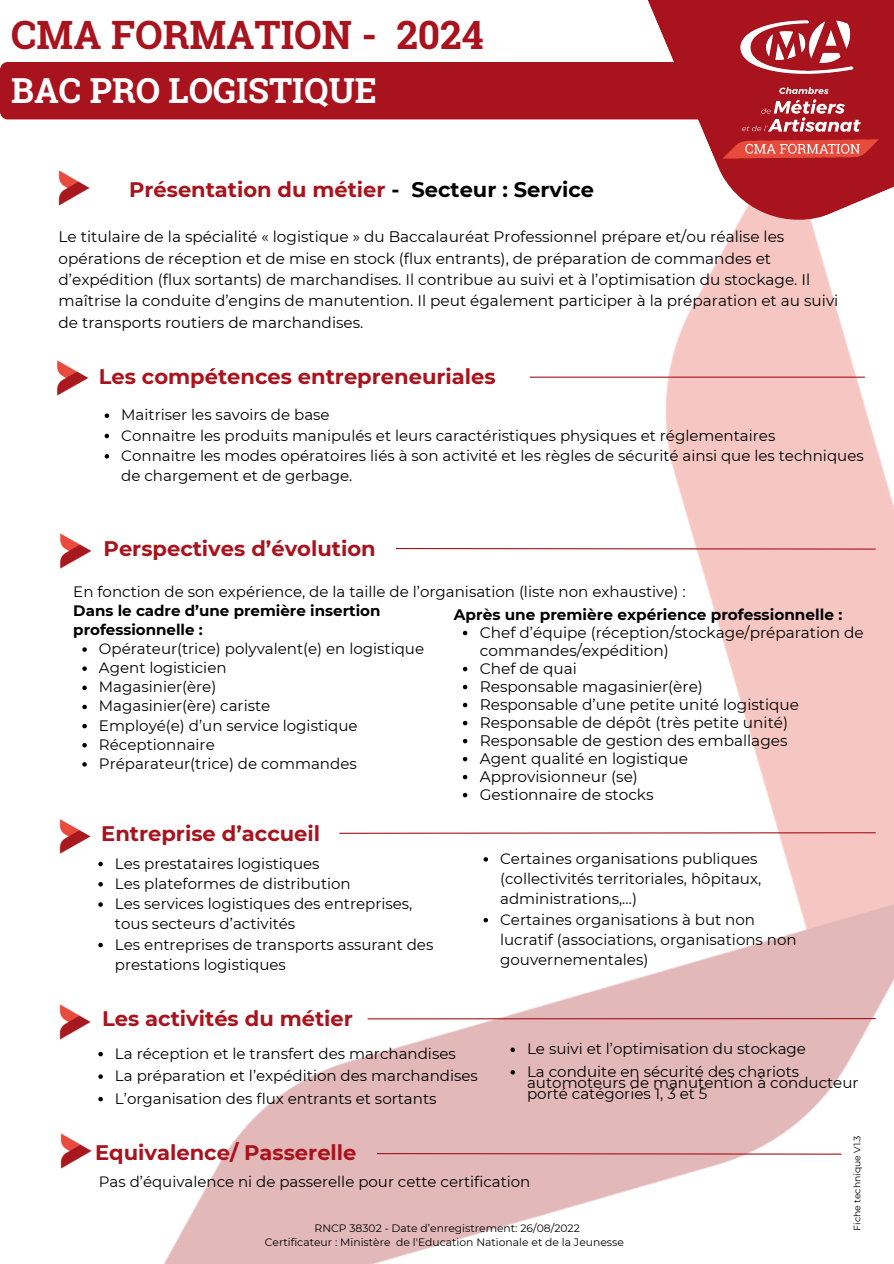
<style>
.page{position:relative;width:894px;height:1264px;background:#fff}
.page>*{position:absolute;margin:0;border:0;box-sizing:border-box;transform-origin:0 0}
.t1{font:700 39px "Roboto Slab";color:#a8131d}
.t2{font:700 34.5px "Roboto Slab";color:#fff}
.t3{font:700 21px "Montserrat";color:#a8131d}
.t4{font:15.3px/21.3px "Montserrat";color:#000}
.t5{font:700 15.3px "Montserrat";color:#000}
.t6{font:15px/20.2px "Montserrat";color:#000}
.t7{font:10.8px/14.4px "Montserrat";color:#000;text-align:center}
.t8{font:9.3px "Montserrat";color:#000}
.s1{color:#000}
.s2{font-weight:700}
</style>
<div class="page">
<img style="left:5px;top:119px;width:888px;height:1144px">
<svg style="left:599px;top:0;width:294px;height:222px"></svg>
<div style="left:0;top:62px;width:716px;height:57px;background:#a8131d"></div>
<img style="left:45px;top:160px;width:56px;height:51px">
<img style="left:43px;top:350px;width:56px;height:51px">
<img style="left:46px;top:523px;width:56px;height:51px">
<img style="left:45px;top:808px;width:57px;height:51px">
<img style="left:45px;top:993px;width:57px;height:52px">
<hr style="left:529px;top:376px;width:335px;height:2px;background:#a8131d">
<svg style="left:394px;top:547px;width:482px;height:3px"></svg>
<svg style="left:338px;top:831px;width:538px;height:3px"></svg>
<hr style="left:367px;top:1018px;width:508px;height:1px;background:#a8131d">
<svg style="left:98px;top:1051px;width:5px;height:5px"></svg>
<svg style="left:98px;top:1074px;width:5px;height:4px"></svg>
<svg style="left:98px;top:1096px;width:5px;height:5px"></svg>
<svg style="left:376px;top:1152px;width:466px;height:3px"></svg>
<img style="left:46px;top:1122px;width:57px;height:52px">
<img style="left:716px;top:9px;width:167px;height:160px">
<svg style="left:105px;top:413px;width:4px;height:5px"></svg>
<svg style="left:105px;top:434px;width:4px;height:4px"></svg>
<svg style="left:105px;top:454px;width:4px;height:4px"></svg>
<svg style="left:82px;top:647px;width:5px;height:4px"></svg>
<svg style="left:82px;top:666px;width:5px;height:5px"></svg>
<svg style="left:82px;top:685px;width:5px;height:5px"></svg>
<svg style="left:82px;top:704px;width:5px;height:5px"></svg>
<svg style="left:82px;top:723px;width:5px;height:5px"></svg>
<svg style="left:82px;top:743px;width:5px;height:4px"></svg>
<svg style="left:82px;top:762px;width:5px;height:4px"></svg>
<svg style="left:98px;top:861px;width:5px;height:5px"></svg>
<svg style="left:98px;top:882px;width:5px;height:4px"></svg>
<svg style="left:98px;top:902px;width:5px;height:4px"></svg>
<svg style="left:98px;top:942px;width:5px;height:5px"></svg>
<svg style="left:462px;top:630px;width:5px;height:5px"></svg>
<svg style="left:462px;top:666px;width:5px;height:5px"></svg>
<svg style="left:462px;top:684px;width:5px;height:5px"></svg>
<svg style="left:462px;top:702px;width:5px;height:5px"></svg>
<svg style="left:462px;top:720px;width:5px;height:5px"></svg>
<svg style="left:462px;top:738px;width:5px;height:5px"></svg>
<svg style="left:462px;top:756px;width:5px;height:5px"></svg>
<svg style="left:462px;top:774px;width:5px;height:5px"></svg>
<svg style="left:462px;top:792px;width:5px;height:5px"></svg>
<svg style="left:483px;top:857px;width:5px;height:4px"></svg>
<svg style="left:483px;top:917px;width:5px;height:5px"></svg>
<svg style="left:510px;top:1047px;width:5px;height:5px"></svg>
<svg style="left:510px;top:1070px;width:5px;height:4px"></svg>
<p class="t1" style="left:11px;top:8px;width:474px">CMA FORMATION - 2024</p>
<p class="t2" style="left:11px;top:67px;width:367px">BAC PRO LOGISTIQUE</p>
<p class="t3" style="left:129px;top:176px;width:466px">Présentation du métier <span class="s1">- Secteur : Service</span></p>
<h3 class="t4" style="left:59px;top:226px;width:781px">Le titulaire de la spécialité « logistique » du Baccalauréat Professionnel prépare et/ou réalise les opérations de réception et de mise en stock (flux entrants), de préparation de commandes et d’expédition (flux sortants) de marchandises. Il contribue au suivi et à l’optimisation du stockage. Il maîtrise la conduite d’engins de manutention. Il peut également participer à la préparation et au suivi de transports routiers de marchandises.</h3>
<h3 class="t3" style="left:99px;top:364px;width:398px">Les compétences entrepreneuriales</h3>
<h5 class="t6" style="left:121px;top:405px;width:210px">Maitriser les savoirs de base</h5>
<p class="t6" style="left:121px;top:425px;width:655px">Connaitre les produits manipulés et leurs caractéristiques physiques et réglementaires</p>
<p class="t6" style="left:121px;top:445px;width:743px">Connaitre les modes opératoires liés à son activité et les règles de sécurité ainsi que les techniques de chargement et de gerbage.</p>
<p class="t3" style="left:104px;top:535px;width:273px">Perspectives d’évolution</p>
<p class="t6" style="left:73px;top:581px;width:613px;line-height:19.2px">En fonction de son expérience, de la taille de l’organisation (liste non exhaustive) :<br><span class="s2">Dans le cadre d’une première insertion<br>professionnelle :</span></p>
<p class="t6" style="left:99px;top:638px;width:327px">Opérateur(trice) polyvalent(e) en logistique</p>
<p class="t6" style="left:99px;top:657px;width:129px">Agent logisticien</p>
<p class="t6" style="left:99px;top:676px;width:119px">Magasinier(ère)</p>
<h4 class="t6" style="left:99px;top:696px;width:173px">Magasinier(ère) cariste</h4>
<p class="t6" style="left:99px;top:715px;width:260px">Employé(e) d’un service logistique</p>
<p class="t6" style="left:99px;top:734px;width:117px">Réceptionnaire</p>
<p class="t6" style="left:99px;top:753px;width:259px">Préparateur(trice) de commandes</p>
<h3 class="t5" style="left:453px;top:604px;width:390px">Après une première expérience professionnelle :</h3>
<p class="t4" style="left:479px;top:623px;width:385px;line-height:18px">Chef d’équipe (réception/stockage/préparation de commandes/expédition)</p>
<p class="t4" style="left:479px;top:657px;width:99px">Chef de quai</p>
<p class="t4" style="left:479px;top:675px;width:224px">Responsable magasinier(ère)</p>
<p class="t4" style="left:479px;top:693px;width:321px">Responsable d’une petite unité logistique</p>
<p class="t4" style="left:479px;top:711px;width:310px">Responsable de dépôt (très petite unité)</p>
<p class="t4" style="left:479px;top:729px;width:309px">Responsable de gestion des emballages</p>
<p class="t4" style="left:479px;top:747px;width:209px">Agent qualité en logistique</p>
<h3 class="t4" style="left:479px;top:765px;width:159px">Approvisionneur (se)</h3>
<p class="t4" style="left:479px;top:783px;width:175px">Gestionnaire de stocks</p>
<p class="t3" style="left:101px;top:820px;width:220px">Entreprise d’accueil</p>
<p class="t6" style="left:115px;top:853px;width:206px">Les prestataires logistiques</p>
<p class="t6" style="left:115px;top:873px;width:237px">Les plateformes de distribution</p>
<p class="t6" style="left:115px;top:893px;width:299px">Les services logistiques des entreprises, tous secteurs d’activités</p>
<p class="t6" style="left:115px;top:934px;width:320px">Les entreprises de transports assurant des prestations logistiques</p>
<p class="t3" style="left:102px;top:1005px;width:252px">Les activités du métier</p>
<p class="t6" style="left:500px;top:848px;width:263px">Certaines organisations publiques (collectivités territoriales, hôpitaux, administrations,…)</p>
<p class="t6" style="left:500px;top:909px;width:298px">Certaines organisations à but non lucratif (associations, organisations non gouvernementales)</p>
<p class="t6" style="left:527px;top:1038px;width:280px">Le suivi et l’optimisation du stockage</p>
<p class="t6" style="left:527px;top:1065px;width:333px;line-height:11.2px">La conduite en sécurité des chariots automoteurs de manutention à conducteur porté catégories 1, 3 et 5</p>
<p class="t6" style="left:115px;top:1043px;width:342px">La réception et le transfert des marchandises</p>
<h3 class="t6" style="left:115px;top:1065px;width:364px">La préparation et l’expédition des marchandises</h3>
<p class="t6" style="left:115px;top:1088px;width:323px">L’organisation des flux entrants et sortants</p>
<p class="t3" style="left:95px;top:1139px;width:263px">Equivalence/ Passerelle</p>
<p class="t8" style="left:851px;top:1230px;width:97px;rotate:-90deg">Fiche technique V1.3</p>
<h5 class="t6" style="left:99px;top:1171px;width:433px">Pas d’équivalence ni de passerelle pour cette certification</h5>
<p class="t7" style="left:265px;top:1220px;width:360px">RNCP 38302 - Date d’enregistrement: 26/08/2022<br>Certificateur : Ministère de l'Education Nationale et de la Jeunesse</p>
</div>
